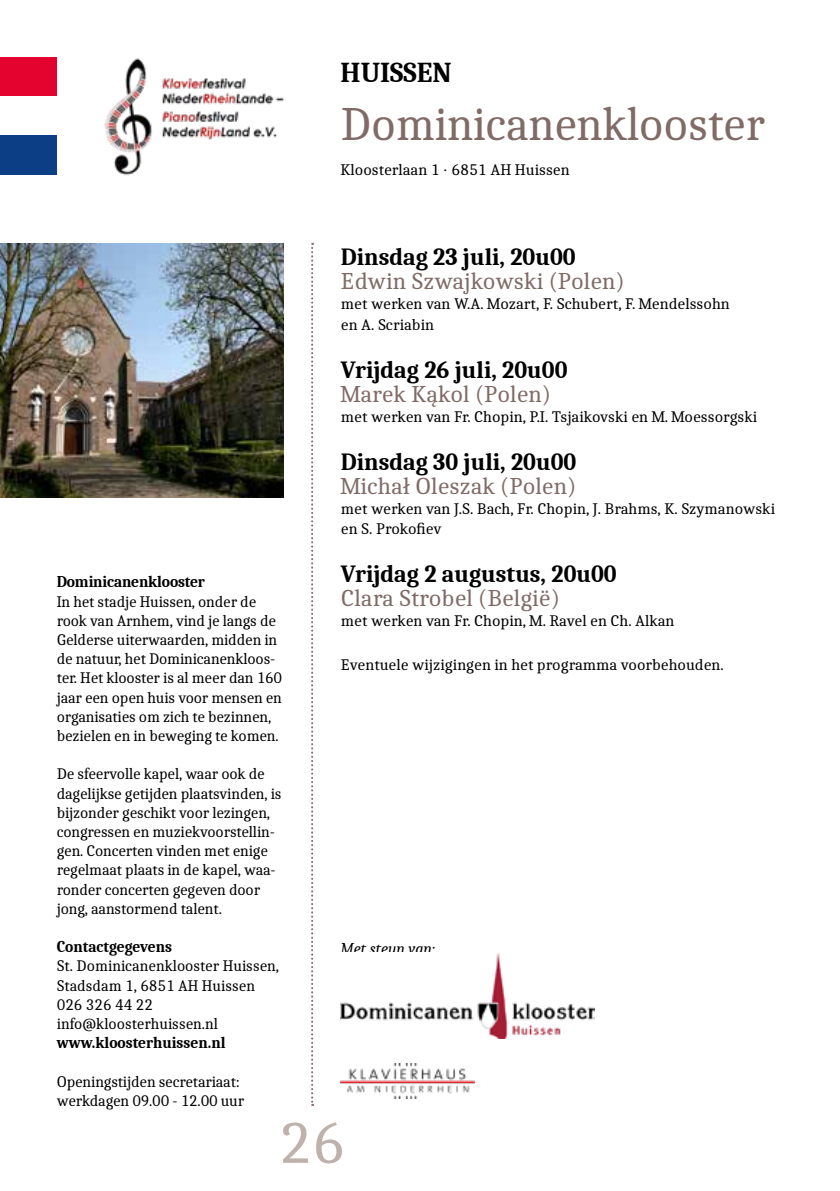
<style>
.page{position:relative;width:840px;height:1191px;background:#fff}
.page>*{position:absolute;margin:0;border:0;box-sizing:border-box;transform-origin:0 0}
.t1{font:60px "Caladea";color:#bfb1ac}
.t2{font:48px "Caladea";letter-spacing:-.01em;color:#806b66}
.t3{font:700 28px "Caladea";color:#000}
.t4{font:24px "Caladea";color:#806b66}
.t5{font:700 24px "Caladea";color:#000}
.t6{font:16px/19.2px "Caladea";letter-spacing:-.01em;color:#000}
.t7{font:700 16px "Caladea";letter-spacing:-.005em;color:#000}
.t8{font:italic 16px "Caladea";color:#000}
</style>
<div class="page">
<img style="left:104px;top:58px;width:179px;height:117px">
<svg style="left:311px;top:243px;width:2px;height:863px"></svg>
<div style="left:0;top:57px;width:57px;height:39px;background:#e4032e"></div>
<div style="left:0;top:136px;width:57px;height:39px;background:#0b3e85"></div>
<img style="left:340px;top:952px;width:254px;height:86px">
<img style="left:340px;top:1063px;width:134px;height:35px">
<img style="left:0;top:244px;width:283px;height:253px">
<h3 class="t3" style="left:340px;top:55px;width:112px">HUISSEN</h3>
<h2 class="t2" style="left:340px;top:95px;width:425px">Dominicanenklooster</h2>
<p class="t7" style="left:57px;top:572px;width:150px">Dominicanenklooster</p>
<p class="t6" style="left:57px;top:591px;width:227px">In het stadje Huissen, onder de rook van Arnhem, vind je langs de Gelderse uiterwaarden, midden in de natuur, het Dominicanenkloos&shy;ter. Het klooster is al meer dan 160 jaar een open huis voor mensen en organisaties om zich te bezinnen, bezielen en in beweging te komen.</p>
<p class="t6" style="left:57px;top:764px;width:226px">De sfeervolle kapel, waar ook de dagelijkse getijden plaatsvinden, is bijzonder geschikt voor lezingen, congressen en muziekvoorstellin&shy;gen. Concerten vinden met enige regelmaat plaats in de kapel, waa&shy;ronder concerten gegeven door jong, aanstormend talent.</p>
<p class="t7" style="left:57px;top:937px;width:117px">Contactgegevens</p>
<p class="t6" style="left:57px;top:956px;width:224px">St. Dominicanenklooster Huissen,<br>Stadsdam 1, 6851 AH Huissen<br>026 326 44 22 info@kloosterhuissen.nl</p>
<p class="t7" style="left:57px;top:1033px;width:170px">www.kloosterhuissen.nl</p>
<p class="t6" style="left:57px;top:1071px;width:189px">Openingstijden secretariaat: werkdagen 09.00 - 12.00 uur</p>
<p class="t6" style="left:340px;top:160px;width:230px">Kloosterlaan 1 · 6851 AH Huissen</p>
<h3 class="t5" style="left:341px;top:242px;width:236px">Dinsdag 23 juli, 20u00</h3>
<h3 class="t4" style="left:341px;top:267px;width:285px">Edwin Szwajkowski (Polen)</h3>
<p class="t6" style="left:341px;top:294px;width:390px;line-height:20px">met werken van W.A. Mozart, F. Schubert, F. Mendelssohn en A. Scriabin</p>
<h3 class="t5" style="left:341px;top:354px;width:228px">Vrijdag 26 juli, 20u00</h3>
<h3 class="t4" style="left:341px;top:379px;width:211px">Marek Kąkol (Polen)</h3>
<p class="t6" style="left:341px;top:406px;width:417px">met werken van Fr. Chopin, P.I. Tsjaikovski en M. Moessorgski</p>
<h3 class="t5" style="left:341px;top:446px;width:237px">Dinsdag 30 juli, 20u00</h3>
<h3 class="t4" style="left:341px;top:471px;width:237px">Michał Oleszak (Polen)</h3>
<p class="t6" style="left:341px;top:498px;width:435px;line-height:20px">met werken van J.S. Bach, Fr. Chopin, J. Brahms, K. Szymanowski en S. Prokofiev</p>
<h3 class="t5" style="left:341px;top:558px;width:277px">Vrijdag 2 augustus, 20u00</h3>
<h3 class="t4" style="left:341px;top:583px;width:220px">Clara Strobel (België)</h3>
<p class="t6" style="left:341px;top:610px;width:335px">met werken van Fr. Chopin, M. Ravel en Ch. Alkan</p>
<p class="t6" style="left:341px;top:654px;width:384px">Eventuele wijzigingen in het programma voorbehouden.</p>
<p class="t8" style="left:340px;top:938px;width:96px">Met steun van:</p>
<h1 class="t1" style="left:279px;top:1106px;width:68px">26</h1>
</div>
